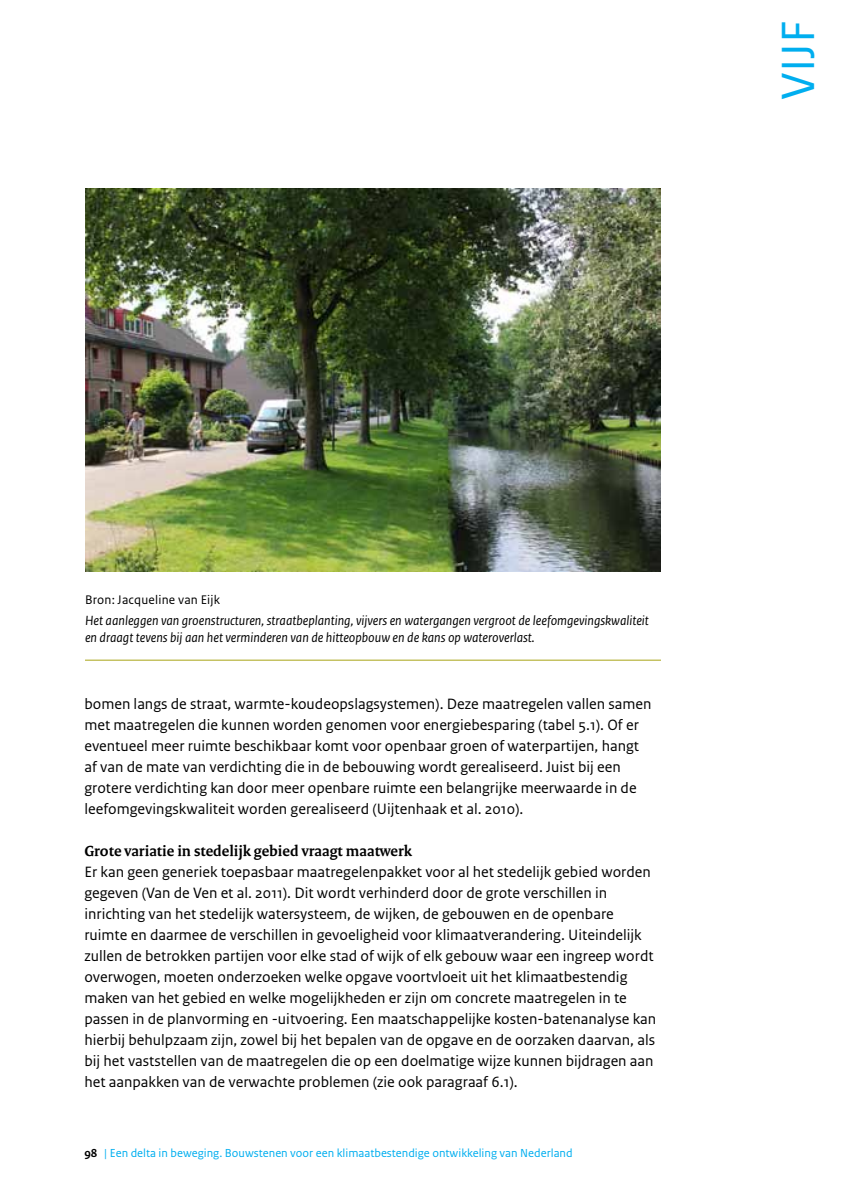
<style>
.page{position:relative;width:844px;height:1191px;background:#fff}
.page>*{position:absolute;margin:0;border:0;box-sizing:border-box;transform-origin:0 0}
.t1{font:49px "Rijksoverheid Sans Text";color:#00aeef}
.t2{font:15.75px/21px "Rijksoverheid Sans Text";color:#000}
.t3{font:700 15.75px "Rijksoverheid Serif";color:#000}
.t4{font:italic 14px/17.5px "Rijksoverheid Sans Text";color:#000}
.t5{font:13.12px "Rijksoverheid Sans Text";letter-spacing:.015em;color:#000}
.t6{font:12.25px "Rijksoverheid Sans Text";color:#00aeef}
.s1{font-weight:700;color:#000}
</style>
<div class="page">
<img style="left:85px;top:189px;width:575px;height:383px">
<hr style="left:85px;top:659px;width:575px;height:1px;background:#a9a415">
<h1 class="t1" style="left:769px;top:100px;width:81px;rotate:-90deg">vijf</h1>
<p class="t5" style="left:85px;top:592px;width:136px">Bron: Jacqueline van Eijk</p>
<p class="t4" style="left:85px;top:612px;width:565px">Het aanleggen van groenstructuren, straatbeplanting, vijvers en watergangen vergroot de leefomgevingskwaliteit en draagt tevens bij aan het verminderen van de hitteopbouw en de kans op wateroverlast.</p>
<p class="t2" style="left:84px;top:693px;width:568px">bomen langs de straat, warmte-koudeopslagsystemen). Deze maatregelen vallen samen met maatregelen die kunnen worden genomen voor energiebesparing (tabel 5.1). Of er eventueel meer ruimte beschikbaar komt voor openbaar groen of waterpartijen, hangt af van de mate van verdichting die in de bebouwing wordt gerealiseerd. Juist bij een grotere verdichting kan door meer openbare ruimte een belangrijke meerwaarde in de leefomgevingskwaliteit worden gerealiseerd (Uijtenhaak et al. 2010).</p>
<p class="t3" style="left:84px;top:841px;width:329px">Grote variatie in stedelijk gebied vraagt maatwerk</p>
<p class="t2" style="left:84px;top:861px;width:573px">Er kan geen generiek toepasbaar maatregelenpakket voor al het stedelijk gebied worden gegeven (Van de Ven et al. 2011). Dit wordt verhinderd door de grote verschillen in inrichting van het stedelijk watersysteem, de wijken, de gebouwen en de openbare ruimte en daarmee de verschillen in gevoeligheid voor klimaatverandering. Uiteindelijk zullen de betrokken partijen voor elke stad of wijk of elk gebouw waar een ingreep wordt overwogen, moeten onderzoeken welke opgave voortvloeit uit het klimaatbestendig maken van het gebied en welke mogelijkheden er zijn om concrete maatregelen in te passen in de planvorming en -uitvoering. Een maatschappelijke kosten-batenanalyse kan hierbij behulpzaam zijn, zowel bij het bepalen van de opgave en de oorzaken daarvan, als bij het vaststellen van de maatregelen die op een doelmatige wijze kunnen bijdragen aan het aanpakken van de verwachte problemen (zie ook paragraaf 6.1).</p>
<p class="t6" style="left:84px;top:1146px;width:489px"><span class="s1">98</span> | Een delta in beweging. Bouwstenen voor een klimaatbestendige ontwikkeling van Nederland</p>
</div>
